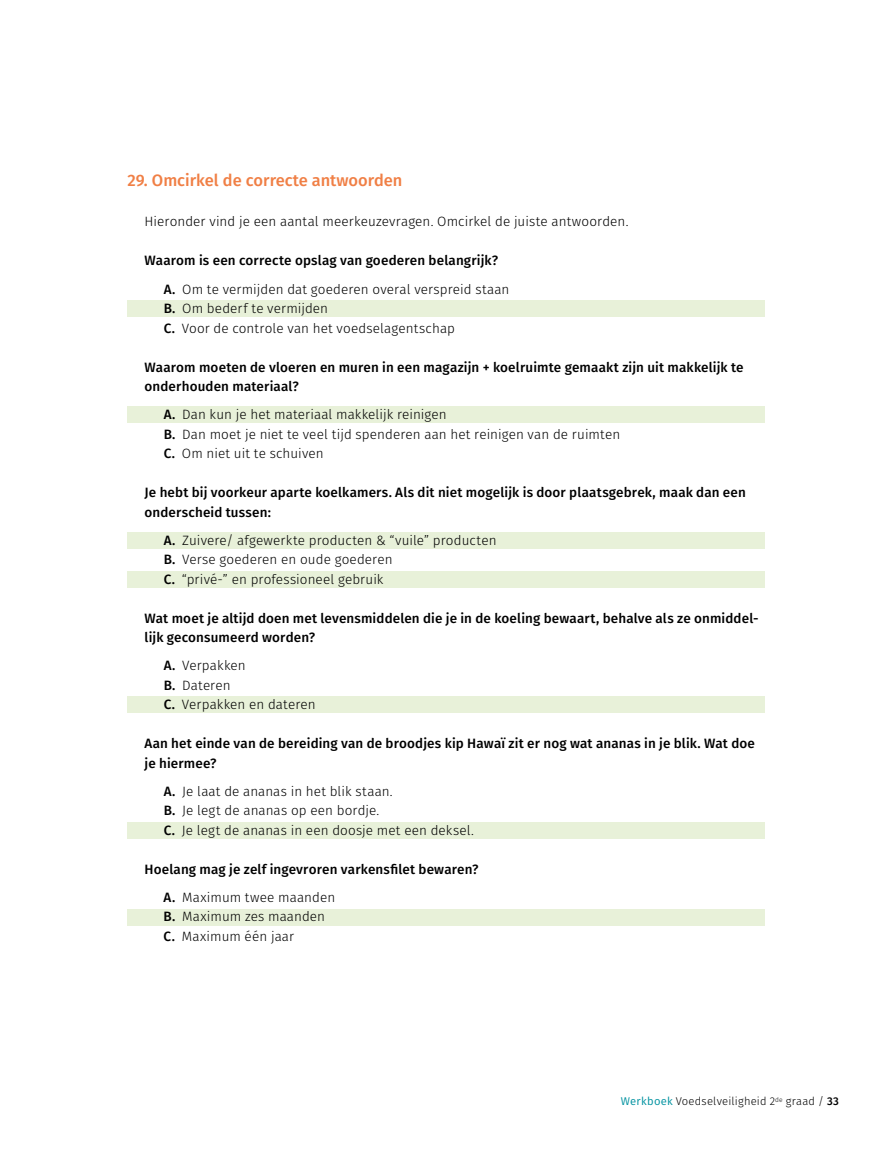
<style>
.page{position:relative;width:893px;height:1149px;background:#fff}
.page>*{position:absolute;margin:0;border:0;box-sizing:border-box;transform-origin:0 0}
.t1{font:500 16.5px "Fira Sans";color:#f07f45}
.t2{font:500 13.5px/19.5px "Fira Sans";letter-spacing:.01em;color:#000}
.t3{font:300 13.5px/19.5px "Fira Sans";letter-spacing:.005em;color:#000}
.t4{font:300 11.25px "Fira Sans";letter-spacing:.015em;color:#000}
.s1{font-weight:300}
.s2{font-weight:500}
.s3{font-weight:400;color:#0092a0}
</style>
<div class="page">
<div style="left:128px;top:300px;width:637px;height:16px;background:#e8f1d9"></div>
<div style="left:128px;top:406px;width:637px;height:16px;background:#e8f1d9"></div>
<div style="left:128px;top:532px;width:637px;height:16px;background:#e8f1d9"></div>
<div style="left:128px;top:571px;width:637px;height:16px;background:#e8f1d9"></div>
<div style="left:128px;top:696px;width:637px;height:16px;background:#e8f1d9"></div>
<div style="left:128px;top:822px;width:637px;height:16px;background:#e8f1d9"></div>
<div style="left:128px;top:908px;width:637px;height:16px;background:#e8f1d9"></div>
<p class="t1" style="left:128px;top:167px;width:276px">29. Omcirkel de correcte antwoorden</p>
<p class="t3" style="left:145px;top:212px;width:485px">Hieronder vind je een aantal meerkeuzevragen. Omcirkel de juiste antwoorden.</p>
<p class="t2" style="left:164px;top:246px;width:347px;line-height:28px;text-indent:-19px">Waarom is een correcte opslag van goederen belangrijk?<br>A. <span class="s1">Om te vermijden dat goederen overal verspreid staan</span></p>
<p class="t3" style="left:164px;top:298px;width:293px"><span class="s2">B.</span> Om bederf te vermijden<br><span class="s2">C.</span> Voor de controle van het voedselagentschap</p>
<p class="t2" style="left:145px;top:356px;width:601px">Waarom moeten de vloeren en muren in een magazijn + koelruimte gemaakt zijn uit makkelijk te onderhouden materiaal?</p>
<p class="t3" style="left:164px;top:404px;width:458px"><span class="s2">A.</span> Dan kun je het materiaal makkelijk reinigen<br><span class="s2">B.</span> Dan moet je niet te veel tijd spenderen aan het reinigen van de ruimten<br><span class="s2">C.</span> Om niet uit te schuiven</p>
<p class="t2" style="left:145px;top:482px;width:603px">Je hebt bij voorkeur aparte koelkamers. Als dit niet mogelijk is door plaatsgebrek, maak dan een onderscheid tussen:</p>
<p class="t3" style="left:164px;top:530px;width:334px"><span class="s2">A.</span> Zuivere/ afgewerkte producten &amp; “vuile” producten<br><span class="s2">B.</span> Verse goederen en oude goederen<br><span class="s2">C.</span> “privé-” en professioneel gebruik</p>
<p class="t2" style="left:145px;top:607px;width:616px">Wat moet je altijd doen met levensmiddelen die je in de koeling bewaart, behalve als ze onmiddel&shy;lijk geconsumeerd worden?</p>
<p class="t3" style="left:164px;top:655px;width:153px"><span class="s2">A.</span> Verpakken<br><span class="s2">B.</span> Dateren<br><span class="s2">C.</span> Verpakken en dateren</p>
<p class="t2" style="left:145px;top:733px;width:612px">Aan het einde van de bereiding van de broodjes kip Hawaï zit er nog wat ananas in je blik. Wat doe je hiermee?</p>
<p class="t3" style="left:164px;top:781px;width:312px"><span class="s2">A.</span> Je laat de ananas in het blik staan.<br><span class="s2">B.</span> Je legt de ananas op een bordje.<br><span class="s2">C.</span> Je legt de ananas in een doosje met een deksel.</p>
<p class="t2" style="left:164px;top:854px;width:316px;line-height:28px;text-indent:-19px">Hoelang mag je zelf ingevroren varkensfilet bewaren?<br>A. <span class="s1">Maximum twee maanden</span></p>
<p class="t3" style="left:164px;top:906px;width:163px"><span class="s2">B.</span> Maximum zes maanden<br><span class="s2">C.</span> Maximum één jaar</p>
<p class="t4" style="left:621px;top:1093px;width:219px"><span class="s3">Werkboek</span> Voedselveiligheid 2<sup>de</sup> graad / <span class="s2">33</span></p>
</div>
